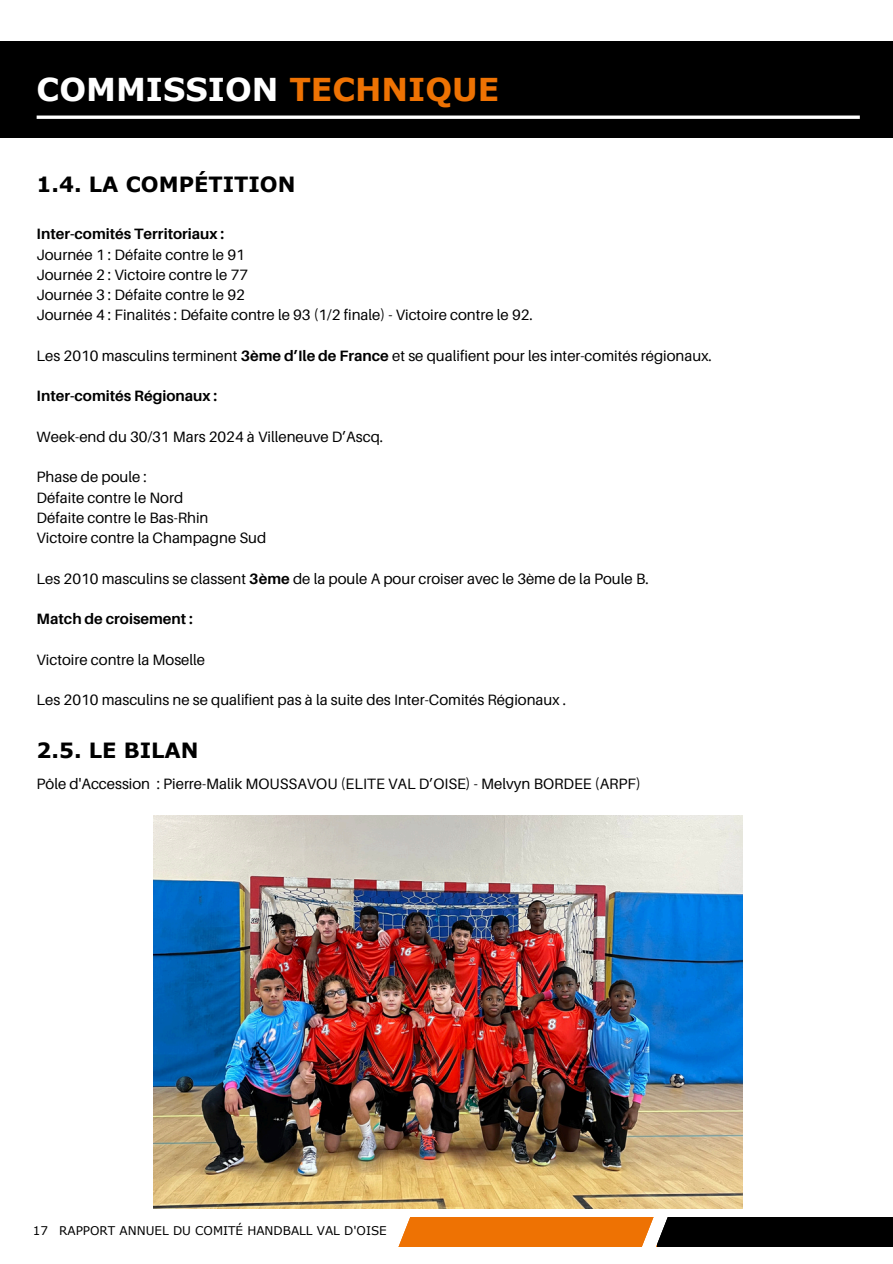
<style>
.page{position:relative;width:893px;height:1264px;background:#fff}
.page>*{position:absolute;margin:0;border:0;box-sizing:border-box;transform-origin:0 0}
.t1{font:700 31.5px "Verdana";color:#fff}
.t2{font:700 21px "Verdana";color:#000}
.t3{font:15px/20.2px "Aileron";color:#000}
.t4{font:700 15px "Aileron";color:#000}
.t5{font:12px "Verdana";color:#000}
.s1{color:#ee7203}
.s2{font-weight:700}
</style>
<div class="page">
<div style="left:0;top:41px;width:892px;height:96px;background:#000"></div>
<svg style="left:37px;top:115px;width:822px;height:4px;background:#d7d7d7"></svg>
<div style="left:656px;top:1217px;width:236px;height:30px;background:#000"></div>
<div style="left:397px;top:1217px;width:259px;height:30px;background:#ee7203"></div>
<svg style="left:620px;top:1208px;width:54px;height:39px"></svg>
<svg style="left:347px;top:1208px;width:77px;height:39px"></svg>
<img style="left:154px;top:815px;width:588px;height:393px">
<h1 class="t1" style="left:37px;top:69px;width:464px">COMMISSION <span class="s1">TECHNIQUE</span></h1>
<h2 class="t2" style="left:37px;top:171px;width:260px">1.4. LA COMPÉTITION</h2>
<h4 class="t3" style="left:37px;top:224px;width:497px"><span class="s2">Inter-comités Territoriaux :<br></span>Journée 1 : Défaite contre le 91<br>Journée 2 : Victoire contre le 77<br>Journée 3 : Défaite contre le 92<br>Journée 4 : Finalités : Défaite contre le 93 (1/2 finale) - Victoire contre le 92.</h4>
<h4 class="t3" style="left:37px;top:345px;width:676px">Les 2010 masculins terminent <span class="s2">3ème d’Ile de France</span> et se qualifient pour les inter-comités régionaux.</h4>
<h3 class="t4" style="left:37px;top:387px;width:182px">Inter-comités Régionaux :</h3>
<h4 class="t3" style="left:37px;top:426px;width:348px">Week-end du 30/31 Mars 2024 à Villeneuve D’Ascq.</h4>
<h4 class="t3" style="left:37px;top:467px;width:231px">Phase de poule :<br>Défaite contre le Nord<br>Défaite contre le Bas-Rhin<br>Victoire contre la Champagne Sud</h4>
<h4 class="t3" style="left:37px;top:568px;width:613px">Les 2010 masculins se classent <span class="s2">3ème</span> de la poule A pour croiser avec le 3ème de la Poule B.</h4>
<h3 class="t4" style="left:37px;top:609px;width:158px">Match de croisement :</h3>
<h4 class="t3" style="left:37px;top:649px;width:170px">Victoire contre la Moselle</h4>
<h4 class="t3" style="left:37px;top:689px;width:531px">Les 2010 masculins ne se qualifient pas à la suite des Inter-Comités Régionaux .</h4>
<h4 class="t2" style="left:37px;top:736px;width:163px">2.5. LE BILAN</h4>
<p class="t3" style="left:37px;top:773px;width:605px">Pôle d'Accession : Pierre-Malik MOUSSAVOU (ELITE VAL D’OISE) - Melvyn BORDEE (ARPF)</p>
<h2 class="t5" style="left:33px;top:1222px;width:17px">17</h2>
<p class="t5" style="left:59px;top:1222px;width:329px">RAPPORT ANNUEL DU COMITÉ HANDBALL VAL D'OISE</p>
</div>
